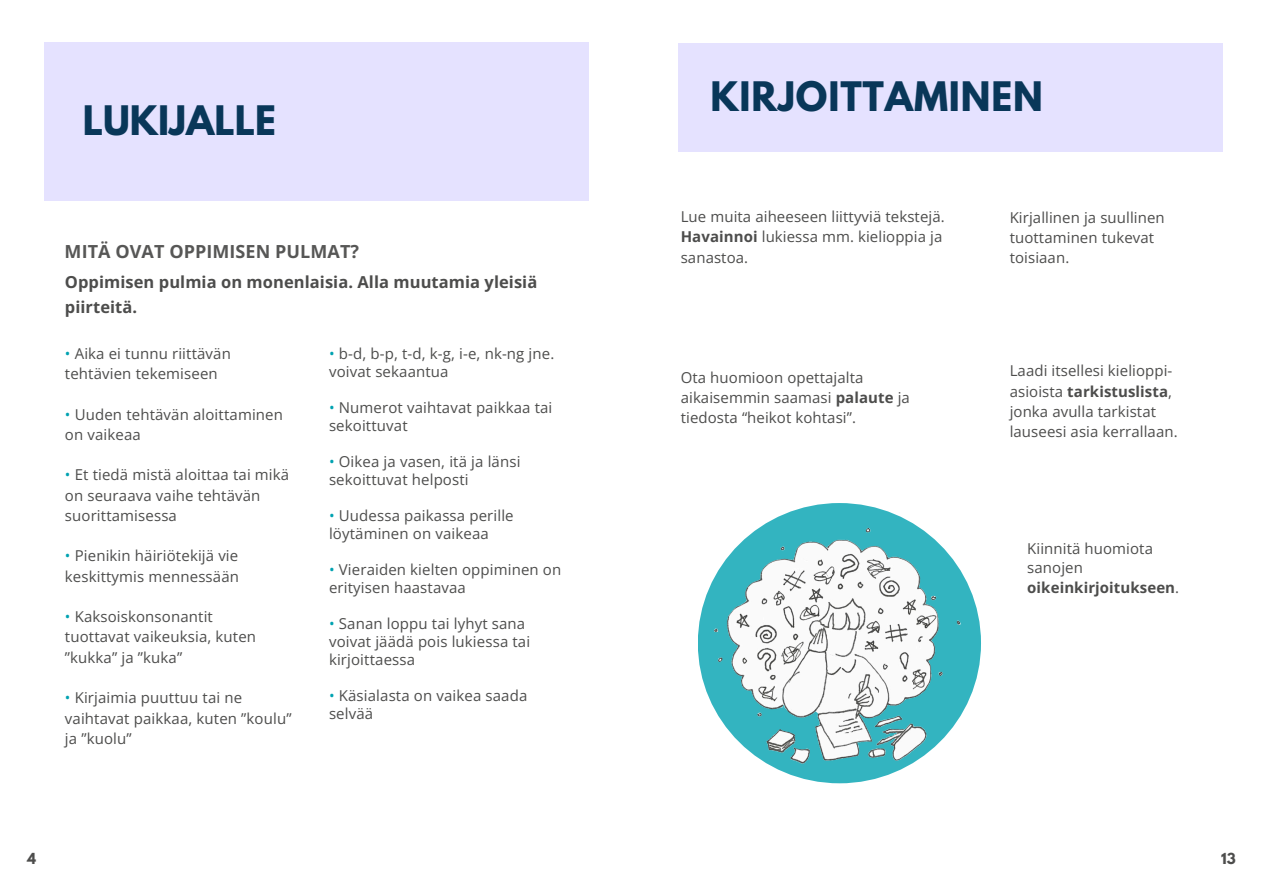
<style>
.page{position:relative;width:1263px;height:894px;background:#fff}
.page>*{position:absolute;margin:0;border:0;box-sizing:border-box;transform-origin:0 0}
.t1{font:700 36px "League Spartan";letter-spacing:.025em;color:#093759}
.t2{font:700 36px "League Spartan";color:#093759}
.t3{font:700 18px "Open Sans";letter-spacing:.005em;color:#575756}
.t4{font:700 16.5px/24.8px "Open Sans";letter-spacing:.005em;color:#4d4d4c}
.t5{font:15px/20.2px "Open Sans";letter-spacing:.01em;color:#4d4d4c}
.t6{font:700 13.5px "League Spartan";color:#4d4d4c}
.s1{color:#00a2b1}
.s2{font-weight:700}
</style>
<div class="page">
<div style="left:678px;top:43px;width:544px;height:108px;background:#e5e2ff"></div>
<div style="left:698px;top:503px;width:283px;height:280px;background:#33b4c0;border-radius:50%"></div>
<img style="left:711px;top:518px;width:259px;height:249px">
<div style="left:45px;top:43px;width:544px;height:158px;background:#e5e2ff"></div>
<h1 class="t2" style="left:83px;top:92px;width:195px">LUKIJALLE</h1>
<p class="t3" style="left:65px;top:239px;width:296px">MITÄ OVAT OPPIMISEN PULMAT?</p>
<p class="t4" style="left:65px;top:269px;width:474px">Oppimisen pulmia on monenlaisia. Alla muutamia yleisiä piirteitä.</p>
<p class="t5" style="left:329px;top:344px;width:227px;line-height:18px"><span class="s1">•</span> b-d, b-p, t-d, k-g, i-e, nk-ng jne. voivat sekaantua</p>
<p class="t5" style="left:329px;top:398px;width:225px;line-height:18px"><span class="s1">•</span> Numerot vaihtavat paikkaa tai sekoittuvat</p>
<p class="t5" style="left:329px;top:452px;width:193px;line-height:18px"><span class="s1">•</span> Oikea ja vasen, itä ja länsi sekoittuvat helposti</p>
<p class="t5" style="left:329px;top:506px;width:186px;line-height:18px"><span class="s1">•</span> Uudessa paikassa perille löytäminen on vaikeaa</p>
<p class="t5" style="left:329px;top:560px;width:234px;line-height:18px"><span class="s1">•</span> Vieraiden kielten oppiminen on erityisen haastavaa</p>
<p class="t5" style="left:329px;top:614px;width:203px;line-height:18px"><span class="s1">•</span> Sanan loppu tai lyhyt sana voivat jäädä pois lukiessa tai kirjoittaessa</p>
<p class="t5" style="left:329px;top:686px;width:200px;line-height:18px"><span class="s1">•</span> Käsialasta on vaikea saada selvää</p>
<p class="t5" style="left:65px;top:343px;width:168px"><span class="s1">•</span> Aika ei tunnu riittävän tehtävien tekemiseen</p>
<p class="t5" style="left:65px;top:403px;width:220px"><span class="s1">•</span> Uuden tehtävän aloittaminen on vaikeaa</p>
<p class="t5" style="left:65px;top:464px;width:226px"><span class="s1">•</span> Et tiedä mistä aloittaa tai mikä on seuraava vaihe tehtävän suorittamisessa</p>
<p class="t5" style="left:65px;top:545px;width:176px"><span class="s1">•</span> Pienikin häiriötekijä vie keskittymis mennessään</p>
<p class="t5" style="left:65px;top:606px;width:193px"><span class="s1">•</span> Kaksoiskonsonantit tuottavat vaikeuksia, kuten ”kukka” ja ”kuka”</p>
<p class="t5" style="left:65px;top:687px;width:228px"><span class="s1">•</span> Kirjaimia puuttuu tai ne vaihtavat paikkaa, kuten ”koulu” ja ”kuolu”</p>
<h1 class="t1" style="left:710px;top:68px;width:334px">KIRJOITTAMINEN</h1>
<p class="t5" style="left:681px;top:206px;width:266px">Lue muita aiheeseen liittyviä tekstejä.<br><span class="s2">Havainnoi</span> lukiessa mm. kielioppia ja sanastoa.</p>
<p class="t5" style="left:1010px;top:207px;width:157px">Kirjallinen ja suullinen tuottaminen tukevat toisiaan.</p>
<p class="t5" style="left:681px;top:367px;width:231px">Ota huomioon opettajalta aikaisemmin saamasi <span class="s2">palaute</span> ja tiedosta “heikot kohtasi”.</p>
<p class="t5" style="left:1010px;top:360px;width:170px">Laadi itsellesi kielioppi&shy;asioista <span class="s2">tarkistuslista</span>, jonka avulla tarkistat lauseesi asia kerrallaan.</p>
<p class="t5" style="left:1027px;top:538px;width:153px;line-height:19.2px">Kiinnitä huomiota sanojen <span class="s2">oikeinkirjoitukseen</span>.</p>
<p class="t6" style="left:27px;top:847px;width:10px">4</p>
<p class="t6" style="left:1221px;top:847px;width:16px">13</p>
</div>
